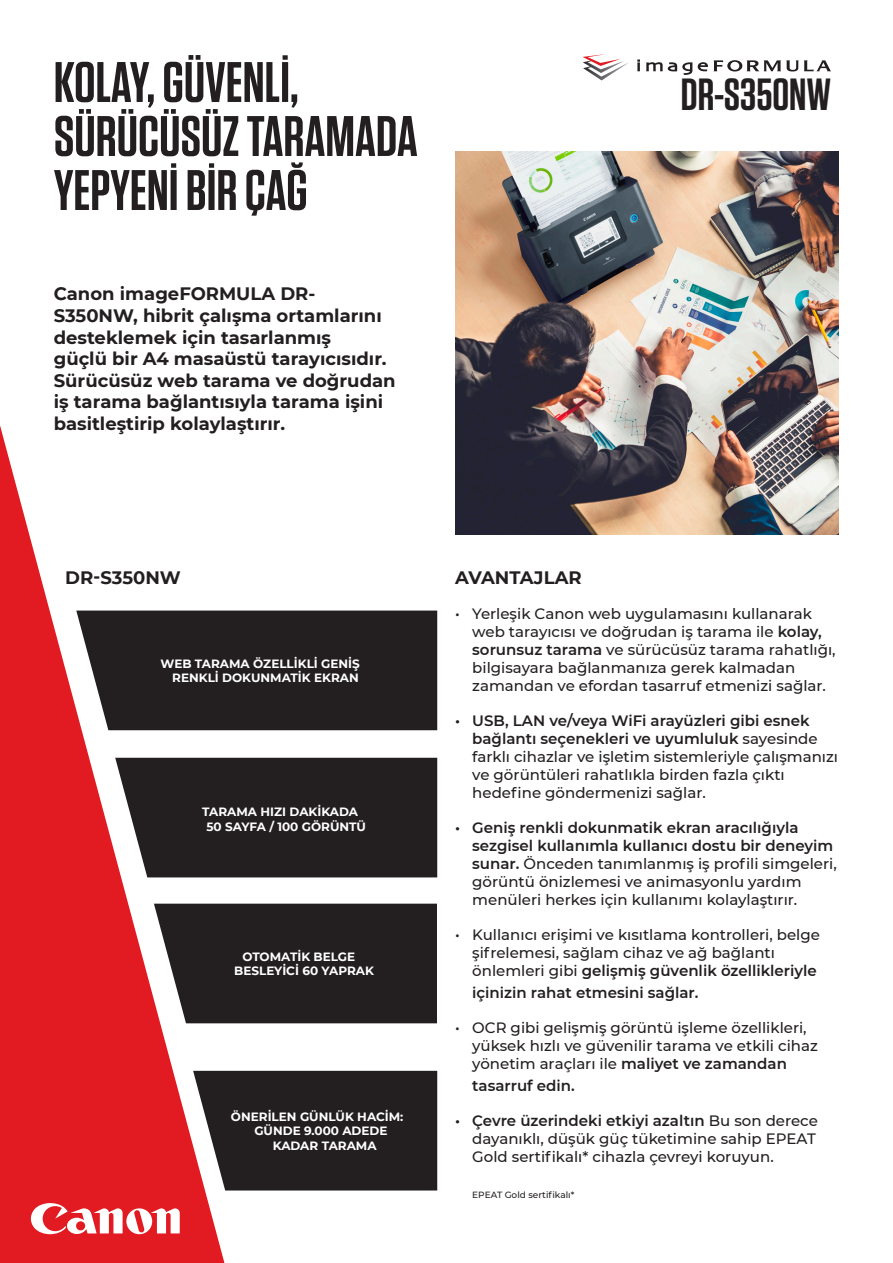
<style>
.page{position:relative;width:893px;height:1263px;background:#fff}
.page>*{position:absolute;margin:0;border:0;box-sizing:border-box;transform-origin:0 0}
.t1{font:600 57px/54px "Tungsten";color:#231f20}
.t2{font:600 45px "Tungsten";color:#231f20}
.t3{font:700 18px/21.6px "Montserrat";color:#231f20}
.t4{font:500 15px/18px "Montserrat";color:#231f20}
.t5{font:600 15px "Montserrat";color:#231f20}
.t6{font:700 12px/14.4px "Montserrat";color:#fff}
.t7{font:500 9px "Montserrat";color:#231f20}
.s1{font-weight:600}
</style>
<div class="page">
<svg style="left:0;top:425px;width:224px;height:838px;fill:#e21a21"></svg>
<svg style="left:31px;top:1203px;width:149px;height:31px"></svg>
<svg style="left:193px;top:1071px;width:245px;height:119px;background:#332d2e"></svg>
<div style="left:154px;top:904px;width:283px;height:119px;background:#231f20"></div>
<div style="left:115px;top:758px;width:323px;height:119px;background:#231f20"></div>
<div style="left:76px;top:610px;width:362px;height:120px;background:#231f20"></div>
<img style="left:455px;top:151px;width:384px;height:384px">
<svg style="left:583px;top:60px;width:45px;height:20px"></svg>
<svg style="left:637px;top:60px;width:3px;height:11px"></svg>
<svg style="left:646px;top:62px;width:46px;height:13px"></svg>
<svg style="left:698px;top:60px;width:133px;height:11px"></svg>
<p class="t1" style="left:54px;top:56px;width:365px">KOLAY, GÜVENLİ,<br>SÜRÜCÜSÜZ TARAMADA<br>YEPYENİ BİR ÇAĞ</p>
<p class="t3" style="left:54px;top:282px;width:343px">Canon imageFORMULA DR-S350NW, hibrit çalışma ortamlarını desteklemek için tasarlanmış<br>güçlü bir A4 masaüstü tarayıcısıdır.<br>Sürücüsüz web tarama ve doğrudan iş tarama bağlantısıyla tarama işini basitleştirip kolaylaştırır.</p>
<p class="t2" style="left:681px;top:71px;width:152px">DR-S350NW</p>
<p class="t3" style="left:65px;top:566px;width:117px">DR-S350NW</p>
<p class="t6" style="left:161px;top:655px;width:201px;text-align:right">WEB TARAMA ÖZELLİKLİ GENİŞ<br>RENKLİ DOKUNMATİK EKRAN</p>
<p class="t6" style="left:206px;top:804px;width:161px;text-indent:-4px">TARAMA HIZI DAKI KADA<br>50 SAYFA / 100 GÖRÜNTÜ</p>
<p class="t6" style="left:234px;top:948px;width:141px;text-indent:8px">OTOMATİK BELGE<br>BESLEYİCİ 60 YAPRAK</p>
<p class="t6" style="left:231px;top:1109px;width:174px">ÖNERİLEN GÜNLÜK HACİM:</p>
<p class="t6" style="left:254px;top:1123px;width:135px">GÜNDE 9.000 ADEDE</p>
<p class="t6" style="left:273px;top:1138px;width:105px">KADAR TARAMA</p>
<p class="t3" style="left:455px;top:566px;width:128px">AVANTAJLAR</p>
<p class="t4" style="left:472px;top:604px;width:365px;text-indent:-17px">• Yerleşik Canon web uygulamasını kullanarak web tarayıcısı ve doğrudan iş tarama ile <span class="s1">kolay, sorunsuz tarama</span> ve sürücüsüz tarama rahatlığı, bilgisayara bağlanmanıza gerek kalmadan zamandan ve efordan tasarruf etmenizi sağlar.</p>
<p class="t4" style="left:472px;top:711px;width:367px;text-indent:-17px"><span class="s1">• USB, LAN ve/veya WiFi arayüzleri gibi esnek bağlantı seçenekleri ve uyumluluk</span> sayesinde farklı cihazlar ve işletim sistemleriyle çalışmanızı ve görüntüleri rahatlıkla birden fazla çıktı hedefine göndermenizi sağlar.</p>
<p class="t4" style="left:472px;top:818px;width:366px;text-indent:-17px"><span class="s1">• Geniş renkli dokunmatik ekran aracılığıyla sezgisel kullanımla kullanıcı dostu bir deneyim sunar.</span> Önceden tanımlanmış iş profili simgeleri, görüntü önizlemesi ve animasyonlu yardım menüleri herkes için kullanımı kolaylaştırır.</p>
<p class="t4" style="left:472px;top:925px;width:349px;text-indent:-17px">• Kullanıcı erişimi ve kısıtlama kontrolleri, belge şifrelemesi, sağlam cihaz ve ağ bağlantı önlemleri gibi <span class="s1">gelişmiş güvenlik özellikleriyle</span></p>
<p class="t5" style="left:472px;top:982px;width:228px">içinizin rahat etmesini sağlar.</p>
<p class="t4" style="left:472px;top:1018px;width:347px;text-indent:-17px">• OCR gibi gelişmiş görüntü işleme özellikleri, yüksek hızlı ve güvenilir tarama ve etkili cihaz yönetim araçları ile <span class="s1">maliyet ve zamandan</span></p>
<p class="t5" style="left:472px;top:1075px;width:104px">tasarruf edin.</p>
<p class="t4" style="left:472px;top:1111px;width:347px;text-indent:-17px"><span class="s1">• Çevre üzerindeki etkiyi azaltın</span> Bu son derece dayanıklı, düşük güç tüketimine sahip EPEAT<br>Gold sertifikalı* cihazla çevreyi koruyun.</p>
<p class="t7" style="left:472px;top:1188px;width:104px">EPEAT Gold sertifikalı*</p>
</div>
